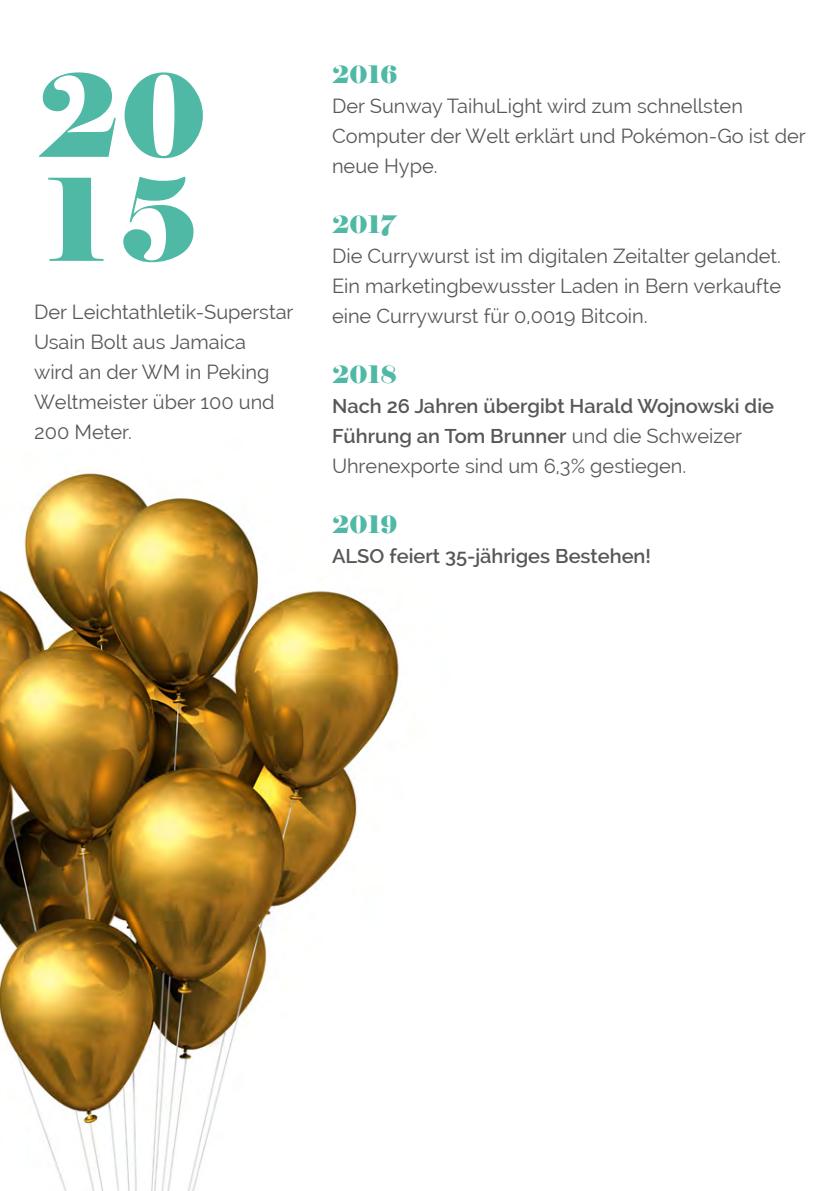
<style>
.page{position:relative;width:840px;height:1191px;background:#fff}
.page>*{position:absolute;margin:0;border:0;box-sizing:border-box;transform-origin:0 0}
.t1{font:114px/104px "Elephant";color:#4fb9a5}
.t2{font:24px "Elephant";color:#4fb9a5}
.t3{font:20px/30px "Raleway";color:#575756}
.t4{font:600 20px/30px "Raleway";color:#575756}
.s1{font-weight:400}
</style>
<div class="page">
<img style="left:0;top:473px;width:399px;height:718px">
<h1 class="t1" style="left:37px;top:66px;width:171px">20<br>15</h1>
<p class="t3" style="left:34px;top:297px;width:261px">Der Leichtathletik-Superstar<br>Usain Bolt aus Jamaica<br>wird an der WM in Peking<br>Weltmeister über 100 und<br>200 Meter.</p>
<p class="t2" style="left:332px;top:60px;width:67px">2016</p>
<p class="t3" style="left:332px;top:91px;width:475px">Der Sunway TaihuLight wird zum schnellsten<br>Computer der Welt erklärt und Pokémon-Go ist der neue Hype.</p>
<p class="t2" style="left:332px;top:210px;width:65px">2017</p>
<p class="t3" style="left:332px;top:241px;width:450px;text-align:justify">Die Currywurst ist im digitalen Zeitalter gelandet.<br>Ein marketingbewusster Laden in Bern verkaufte eine Currywurst für 0,0019 Bitcoin.</p>
<p class="t2" style="left:332px;top:360px;width:66px">2018</p>
<p class="t4" style="left:332px;top:391px;width:443px">Nach 26 Jahren übergibt Harald Wojnowski die<br>Führung an Tom Brunner <span class="s1">und die Schweizer<br>Uhrenexporte sind um 6,3% gestiegen.</span></p>
<p class="t2" style="left:332px;top:510px;width:67px">2019</p>
<p class="t4" style="left:332px;top:541px;width:320px">ALSO feiert 35-jähriges Bestehen!</p>
</div>
